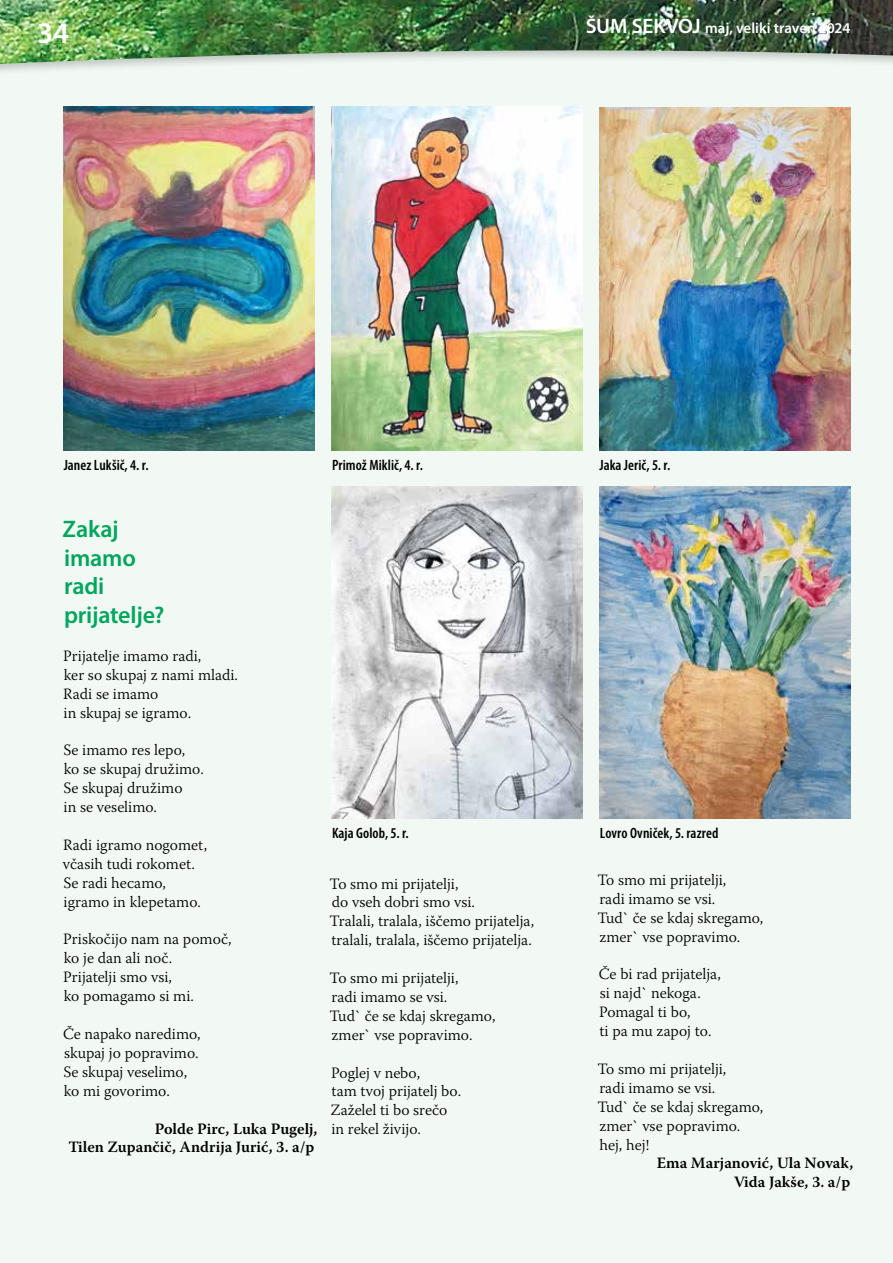
<style>
.page{position:relative;width:893px;height:1263px;background:#fff}
.page>*{position:absolute;margin:0;border:0;box-sizing:border-box;transform-origin:0 0}
.t1{font:600 30px "Myriad Pro";color:#fff}
.t2{font:600 24px/28.8px "Myriad Pro";letter-spacing:-.01em;color:#00a65d}
.t3{font:300 15.75px/18.9px "Warnock Pro";color:#000}
.t4{font:600 15.75px/18.9px "Warnock Pro";color:#000;text-align:right}
.t5{font:600 condensed 15px "Myriad Pro";letter-spacing:.005em;color:#000}
.t6{font:600 15px "Myriad Pro";color:#fff}
.s1{font-size:21px}
</style>
<div class="page">
<div style="left:0;top:98px;width:893px;height:1165px;background:#f2f9f4"></div>
<div style="left:0;top:0;width:893px;height:98px;background:#f2f9f4"></div>
<img style="left:0;top:0;width:893px;height:72px">
<img style="left:600px;top:107px;width:250px;height:343px">
<img style="left:332px;top:487px;width:251px;height:331px">
<img style="left:600px;top:487px;width:250px;height:331px">
<img style="left:64px;top:106px;width:251px;height:344px">
<img style="left:332px;top:106px;width:251px;height:344px">
<h1 class="t1" style="left:37px;top:14px;width:33px">34</h1>
<p class="t6" style="left:586px;top:18px;width:266px"><span class="s1">ŠUM SEKVOJ</span> maj, veliki traven 2024</p>
<p class="t5" style="left:64px;top:456px;width:87px">Janez Lukšič, 4. r.</p>
<p class="t5" style="left:332px;top:456px;width:93px">Primož Miklič, 4. r.</p>
<p class="t5" style="left:599px;top:456px;width:72px">Jaka Jerič, 5. r.</p>
<h2 class="t2" style="left:63px;top:514px;width:103px">Zakaj imamo radi prijatelje?</h2>
<p class="t3" style="left:63px;top:646px;width:176px">Prijatelje imamo radi,<br>ker so skupaj z nami mladi.<br>Radi se imamo<br>in skupaj se igramo.</p>
<p class="t3" style="left:63px;top:740px;width:142px">Se imamo res lepo, ko se skupaj družimo.<br>Se skupaj družimo<br>in se veselimo.</p>
<p class="t3" style="left:63px;top:835px;width:146px">Radi igramo nogomet, včasih tudi rokomet.<br>Se radi hecamo, igramo in klepetamo.</p>
<p class="t3" style="left:63px;top:929px;width:170px">Priskočijo nam na pomoč, ko je dan ali noč.<br>Prijatelji smo vsi,<br>ko pomagamo si mi.</p>
<p class="t3" style="left:63px;top:1024px;width:139px">Če napako naredimo, skupaj jo popravimo.<br>Se skupaj veselimo, ko mi govorimo.</p>
<p class="t4" style="left:69px;top:1118px;width:250px">Polde Pirc, Luka Pugelj,<br>Tilen Zupančič, Andrija Jurić, 3. a/p</p>
<p class="t5" style="left:332px;top:824px;width:78px">Kaja Golob, 5. r.</p>
<p class="t5" style="left:600px;top:824px;width:120px">Lovro Ovniček, 5. razred</p>
<p class="t3" style="left:329px;top:874px;width:206px">To smo mi prijatelji,<br>do vseh dobri smo vsi.<br>Tralali, tralala, iščemo prijatelja, tralali, tralala, iščemo prijatelja.</p>
<p class="t3" style="left:329px;top:968px;width:168px">To smo mi prijatelji,<br>radi imamo se vsi.<br>Tud` če se kdaj skregamo, zmer` vse popravimo.</p>
<p class="t3" style="left:330px;top:1063px;width:132px">Poglej v nebo,<br>tam tvoj prijatelj bo.<br>Zaželel ti bo srečo in rekel živijo.</p>
<p class="t3" style="left:597px;top:870px;width:168px">To smo mi prijatelji,<br>radi imamo se vsi.<br>Tud` če se kdaj skregamo, zmer` vse popravimo.</p>
<p class="t3" style="left:599px;top:964px;width:124px">Če bi rad prijatelja, si najd` nekoga.<br>Pomagal ti bo,<br>ti pa mu zapoj to.</p>
<p class="t3" style="left:597px;top:1059px;width:168px">To smo mi prijatelji,<br>radi imamo se vsi.<br>Tud` če se kdaj skregamo, zmer` vse popravimo. hej, hej!</p>
<p class="t4" style="left:657px;top:1153px;width:198px">Ema Marjanović, Ula Novak,<br>Vida Jakše, 3. a/p</p>
</div>
